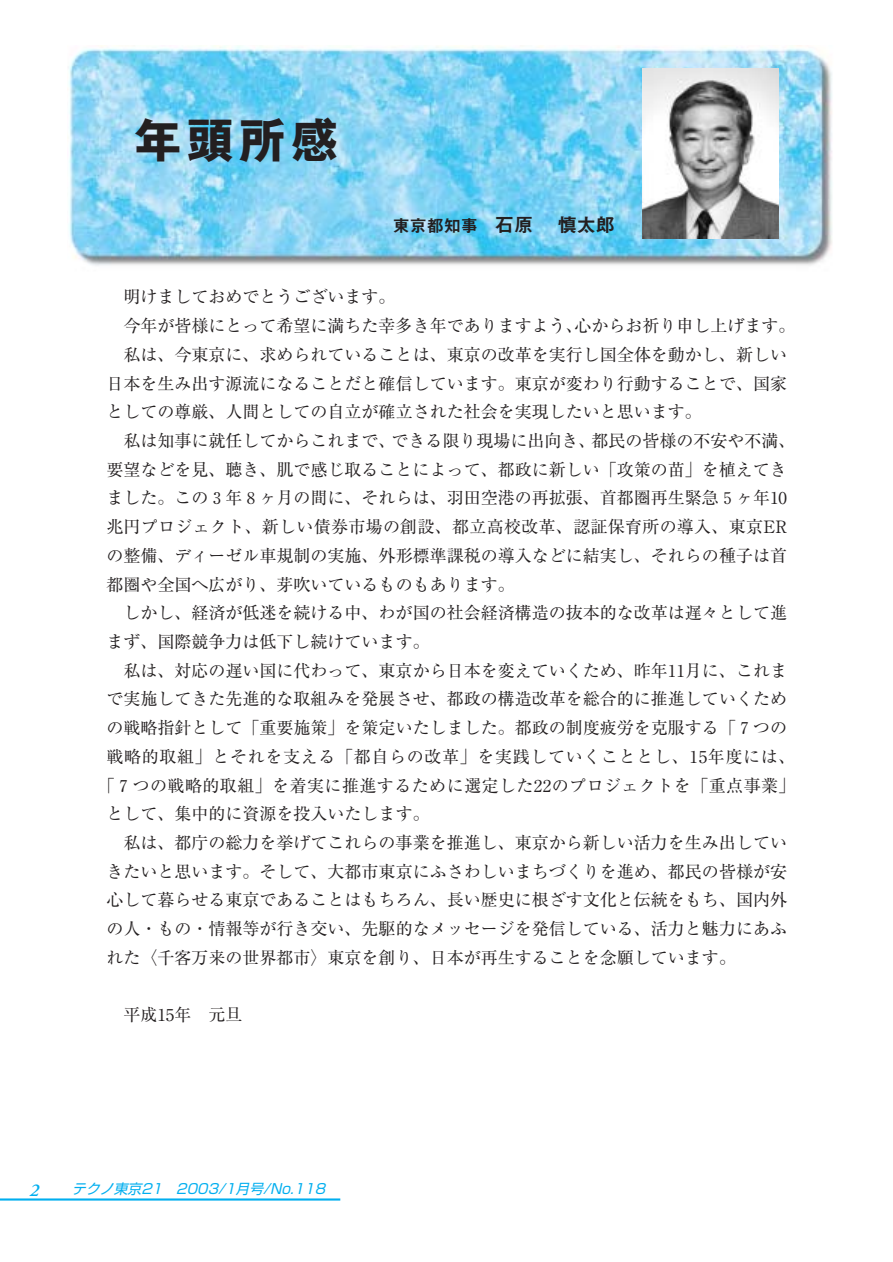
<style>
.page{position:relative;width:893px;height:1262px;background:#fff}
.page>*{position:absolute;margin:0;border:0;box-sizing:border-box;transform-origin:0 0}
.t1{font:700 46.8px "Gothic MB101";color:#231f20}
.t2{font:italic 600 18.15px "Adobe Garamond";color:#00aeef}
.t3{font:16.95px "Ryumin";color:#231f20}
.t4{font:16.95px "Ryumin";letter-spacing:.025em;color:#231f20}
.t5{font:16.95px "Ryumin";letter-spacing:.04em;color:#231f20}
.t6{font:16.95px "Midashi Go MB31";color:#231f20}
.t7{font:italic 13.8px "Shin Go";color:#00aeef}
.s1{font-size:19.2px}
</style>
<div class="page">
<img style="left:68px;top:45px;width:764px;height:221px">
<hr style="left:0;top:1198px;width:340px;height:2px;background:#00aeef">
<img style="left:642px;top:68px;width:136px;height:170px">
<h1 class="t1" style="left:135px;top:122px;width:205px">年頭所感</h1>
<p class="t6" style="left:393px;top:219px;width:224px">東京都知事　<span class="s1">石原　慎太郎</span></p>
<p class="t3" style="left:123px;top:291px;width:274px">明けましておめでとうございます。</p>
<p class="t3" style="left:123px;top:320px;width:673px">今年が皆様にとって希望に満ちた幸多き年でありますよう、心からお祈り申し上げます。</p>
<p class="t3" style="left:123px;top:349px;width:665px">私は、今東京に、求められていることは、東京の改革を実行し国全体を動かし、新しい</p>
<p class="t3" style="left:106px;top:377px;width:682px">日本を生み出す源流になることだと確信しています。東京が変わり行動することで、国家</p>
<p class="t3" style="left:106px;top:406px;width:597px">としての尊厳、人間としての自立が確立された社会を実現したいと思います。</p>
<p class="t3" style="left:123px;top:435px;width:673px">私は知事に就任してからこれまで、できる限り現場に出向き、都民の皆様の不安や不満、</p>
<p class="t3" style="left:106px;top:463px;width:682px">要望などを見、聴き、肌で感じ取ることによって、都政に新しい「攻策の苗」を植えてき</p>
<p class="t3" style="left:106px;top:492px;width:682px">ました。この３年８ヶ月の間に、それらは、羽田空港の再拡張、首都圏再生緊急５ヶ年10</p>
<p class="t3" style="left:106px;top:521px;width:682px">兆円プロジェクト、新しい債券市場の創設、都立高校改革、認証保育所の導入、東京ER</p>
<p class="t3" style="left:106px;top:549px;width:682px">の整備、ディーゼル車規制の実施、外形標準課税の導入などに結実し、それらの種子は首</p>
<p class="t3" style="left:106px;top:578px;width:410px">都圏や全国へ広がり、芽吹いているものもあります。</p>
<p class="t3" style="left:123px;top:607px;width:665px">しかし、経済が低迷を続ける中、わが国の社会経済構造の抜本的な改革は遅々として進</p>
<p class="t3" style="left:106px;top:636px;width:325px">まず、国際競争力は低下し続けています。</p>
<p class="t3" style="left:123px;top:664px;width:665px">私は、対応の遅い国に代わって、東京から日本を変えていくため、昨年11月に、これま</p>
<p class="t3" style="left:106px;top:693px;width:682px">で実施してきた先進的な取組みを発展させ、都政の構造改革を総合的に推進していくため</p>
<p class="t3" style="left:106px;top:722px;width:682px">の戦略指針として「重要施策」を策定いたしました。都政の制度疲労を克服する「７つの</p>
<p class="t5" style="left:106px;top:750px;width:690px">戦略的取組」とそれを支える「都自らの改革」を実践していくこととし、15年度には、</p>
<p class="t4" style="left:98px;top:779px;width:699px">「７つの戦略的取組」を着実に推進するために選定した22のプロジェクトを「重点事業」</p>
<p class="t3" style="left:106px;top:808px;width:325px">として、集中的に資源を投入いたします。</p>
<p class="t3" style="left:123px;top:836px;width:665px">私は、都庁の総力を挙げてこれらの事業を推進し、東京から新しい活力を生み出してい</p>
<p class="t3" style="left:106px;top:865px;width:682px">きたいと思います。そして、大都市東京にふさわしいまちづくりを進め、都民の皆様が安</p>
<p class="t3" style="left:106px;top:894px;width:682px">心して暮らせる東京であることはもちろん、長い歴史に根ざす文化と伝統をもち、国内外</p>
<p class="t3" style="left:106px;top:923px;width:682px">の人・もの・情報等が行き交い、先駆的なメッセージを発信している、活力と魅力にあふ</p>
<p class="t3" style="left:106px;top:951px;width:631px">れた〈千客万来の世界都市〉東京を創り、日本が再生することを念願しています。</p>
<p class="t3" style="left:123px;top:1009px;width:121px">平成15年　元旦</p>
<p class="t2" style="left:30px;top:1182px;width:11px">2</p>
<p class="t7" style="left:72px;top:1184px;width:257px">テクノ東京21 2003/ 1月号/No.118</p>
</div>
